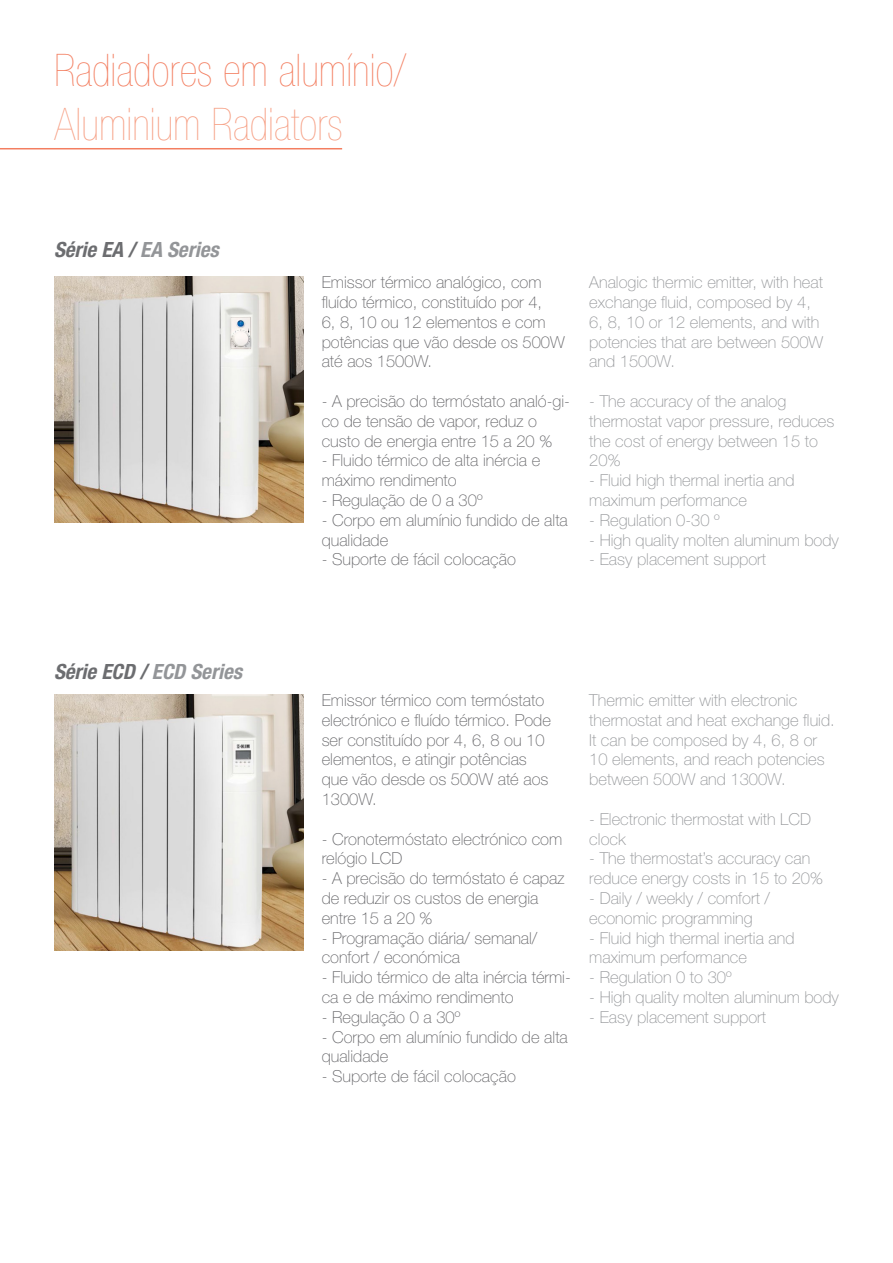
<style>
.page{position:relative;width:893px;height:1263px;background:#fff}
.page>*{position:absolute;margin:0;border:0;box-sizing:border-box;transform-origin:0 0}
.t1{font:200 condensed 45px "Helvetica Neue LT Std";color:#f37e60}
.t2{font:200 condensed 45px "Helvetica Neue LT Std";color:#f69f84}
.t3{font:italic 700 condensed 21px "Helvetica Neue LT Std";color:#6c6d70}
.t4{font:100 16.5px/19.8px "Helvetica Neue LT Std";color:#636366}
.t5{font:100 16.5px/19.8px "Helvetica Neue LT Std";color:#939598}
.s1{color:#939598}
</style>
<div class="page">
<hr style="left:0;top:148px;width:342px;height:1px;background:#f37e60">
<img style="left:54px;top:276px;width:250px;height:247px">
<img style="left:54px;top:694px;width:250px;height:257px">
<p class="t1" style="left:54px;top:46px;width:354px">Radiadores em alumínio/</p>
<p class="t2" style="left:54px;top:100px;width:290px">Aluminium Radiators</p>
<p class="t3" style="left:54px;top:236px;width:166px">Série EA / <span class="s1">EA Series</span></p>
<p class="t3" style="left:54px;top:658px;width:190px">Série ECD / <span class="s1">ECD Series</span></p>
<p class="t4" style="left:322px;top:272px;width:245px">Emissor térmico analógico, com fluído térmico, constituído por 4,<br>6, 8, 10 ou 12 elementos e com potências que vão desde os 500W até aos 1500W.</p>
<p class="t4" style="left:322px;top:391px;width:250px">- A precisão do termóstato analó-gi&shy;co de tensão de vapor, reduz o custo de energia entre 15 a 20 %</p>
<p class="t4" style="left:322px;top:451px;width:220px">- Fluido térmico de alta inércia e máximo rendimento</p>
<p class="t4" style="left:322px;top:490px;width:162px">- Regulação de 0 a 30º</p>
<p class="t4" style="left:322px;top:510px;width:248px">- Corpo em alumínio fundido de alta qualidade</p>
<p class="t4" style="left:322px;top:550px;width:196px">- Suporte de fácil colocação</p>
<p class="t5" style="left:589px;top:272px;width:235px">Analogic thermic emitter, with heat exchange fluid, composed by 4,<br>6, 8, 10 or 12 elements, and with potencies that are between 500W and 1500W.</p>
<p class="t5" style="left:589px;top:391px;width:198px">- The accuracy of the analog</p>
<p class="t5" style="left:589px;top:411px;width:247px">thermostat vapor pressure, reduces the cost of energy between 15 to<br>20%</p>
<p class="t5" style="left:589px;top:470px;width:207px">- Fluid high thermal inertia and</p>
<p class="t5" style="left:589px;top:490px;width:159px">maximum performance</p>
<p class="t5" style="left:589px;top:510px;width:132px">- Regulation 0-30 º</p>
<p class="t5" style="left:589px;top:530px;width:251px">- High quality molten aluminum body</p>
<p class="t5" style="left:589px;top:550px;width:178px">- Easy placement support</p>
<p class="t4" style="left:322px;top:690px;width:231px">Emissor térmico com termóstato electrónico e fluído térmico. Pode ser constituído por 4, 6, 8 ou 10 elementos, e atingir potências que vão desde os 500W até aos<br>1300W.</p>
<p class="t4" style="left:322px;top:829px;width:242px">- Cronotermóstato electrónico com relógio LCD</p>
<p class="t4" style="left:322px;top:868px;width:244px">- A precisão do termóstato é capaz de reduzir os custos de energia entre 15 a 20 %</p>
<p class="t4" style="left:322px;top:928px;width:217px">- Programação diária/ semanal/ confort / económica</p>
<p class="t4" style="left:322px;top:967px;width:251px">- Fluido térmico de alta inércia térmi&shy;ca e de máximo rendimento</p>
<p class="t4" style="left:322px;top:1007px;width:140px">- Regulação 0 a 30º</p>
<p class="t4" style="left:322px;top:1027px;width:248px">- Corpo em alumínio fundido de alta qualidade</p>
<p class="t4" style="left:322px;top:1066px;width:196px">- Suporte de fácil colocação</p>
<p class="t5" style="left:589px;top:690px;width:209px">Thermic emitter with electronic</p>
<p class="t5" style="left:589px;top:710px;width:247px">thermostat and heat exchange fluid.</p>
<p class="t5" style="left:589px;top:730px;width:237px">It can be composed by 4, 6, 8 or<br>10 elements, and reach potencies between 500W and 1300W.</p>
<p class="t5" style="left:589px;top:809px;width:223px">- Electronic thermostat with LCD clock</p>
<p class="t5" style="left:589px;top:849px;width:235px">- The thermostat’s accuracy can reduce energy costs in 15 to 20%</p>
<p class="t5" style="left:589px;top:888px;width:182px">- Daily / weekly / comfort /</p>
<p class="t5" style="left:589px;top:908px;width:165px">economic programming</p>
<p class="t5" style="left:589px;top:928px;width:207px">- Fluid high thermal inertia and</p>
<p class="t5" style="left:589px;top:948px;width:159px">maximum performance</p>
<p class="t5" style="left:589px;top:967px;width:144px">- Regulation 0 to 30º</p>
<p class="t5" style="left:589px;top:987px;width:251px">- High quality molten aluminum body</p>
<p class="t5" style="left:589px;top:1007px;width:178px">- Easy placement support</p>
</div>
